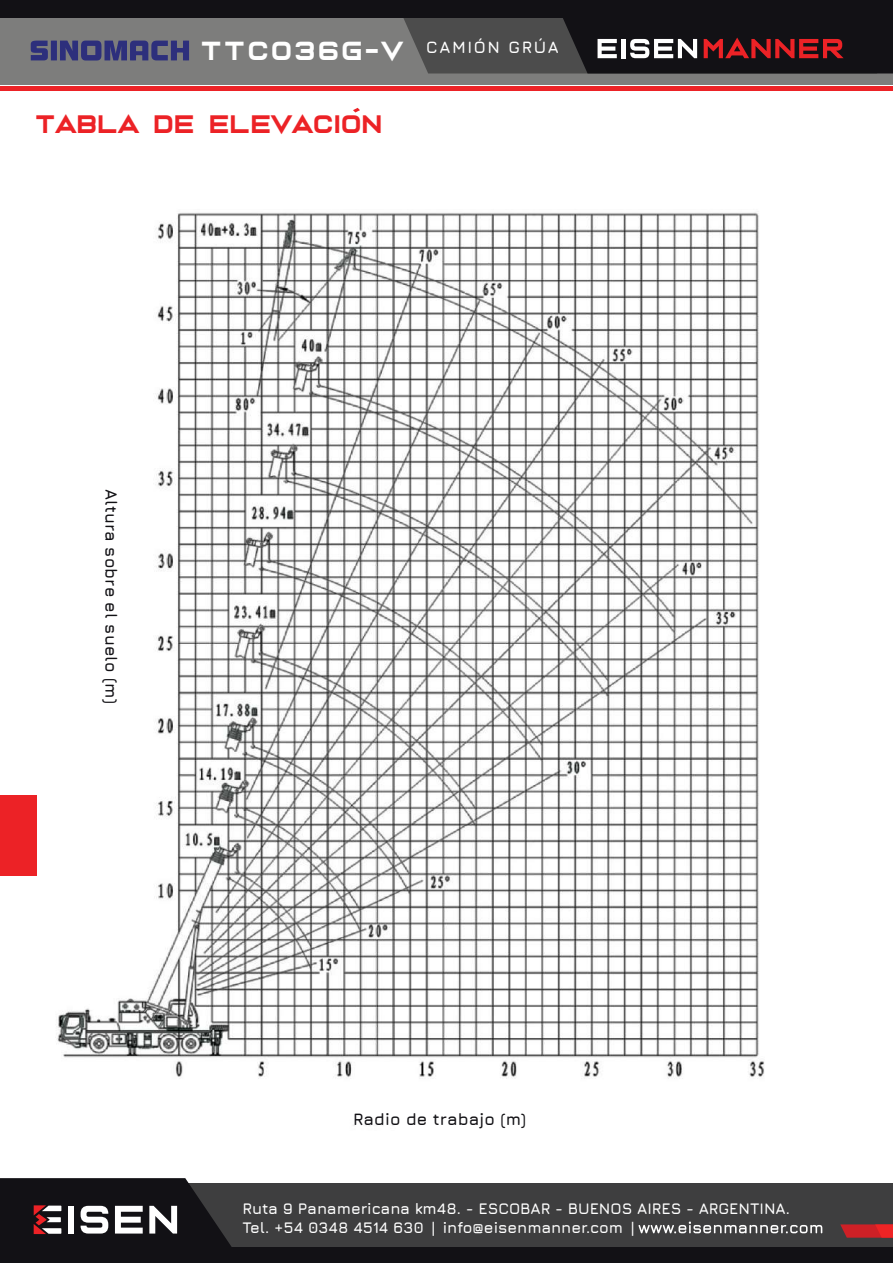
<style>
.page{position:relative;width:893px;height:1263px;background:#fff}
.page>*{position:absolute;margin:0;border:0;box-sizing:border-box;transform-origin:0 0}
.t1{font:25.65px "Casanova Scotia";letter-spacing:.03em;color:#ec2226}
.t2{font:700 16.5px "Jura";letter-spacing:.01em;color:#121115}
.t3{font:700 16.5px "Jura";letter-spacing:.1em;color:#fff}
.t4{font:700 15.3px/19.4px "Jura";color:#fff}
.s1{font-family:"Casanova Scotia";font-weight:400;font-size:26.55px}
.s2{font-family:"Century Gothic"}
</style>
<div class="page">
<div style="left:188px;top:1183px;width:705px;height:69px;background:#3e3e3f"></div>
<div style="left:0;top:1247px;width:893px;height:16px;background:#121115"></div>
<svg style="left:0;top:1178px;width:232px;height:69px"></svg>
<svg style="left:840px;top:1224px;width:53px;height:14px"></svg>
<svg style="left:638px;top:1221px;width:184px;height:12px"></svg>
<div style="left:0;top:0;width:893px;height:85px;background:#7d7d7c"></div>
<div style="left:0;top:86px;width:893px;height:5px;background:#ec2226"></div>
<div style="left:0;top:0;width:839px;height:18px;background:#121115"></div>
<svg style="left:403px;top:0;width:490px;height:73px"></svg>
<svg style="left:31px;top:41px;width:158px;height:20px"></svg>
<svg style="left:353px;top:108px;width:7px;height:4px"></svg>
<img style="left:57px;top:212px;width:707px;height:914px">
<div style="left:0;top:795px;width:37px;height:81px;background:#ec2226"></div>
<p class="t3" style="left:202px;top:35px;width:358px"><span class="s1">ttc036G-v</span> CAMIÓN GRÚA</p>
<h1 class="t1" style="left:36px;top:113px;width:348px">TABLA DE ELEVACION</h1>
<p class="t2" style="left:123px;top:489px;width:216px;rotate:90deg">Altura sobre el suelo (m)</p>
<p class="t2" style="left:353px;top:1107px;width:175px">Radio de trabajo (m)</p>
<p class="t4" style="left:242px;top:1198px;width:549px">Ruta 9 Panamericana km48. - ESCOBAR - BUENOS AIRES - ARGENTINA.<br>Tel. +54 0348 4514 630 <span class="s2">|</span> info@eisenmanner.com <span class="s2">|</span></p>
</div>
